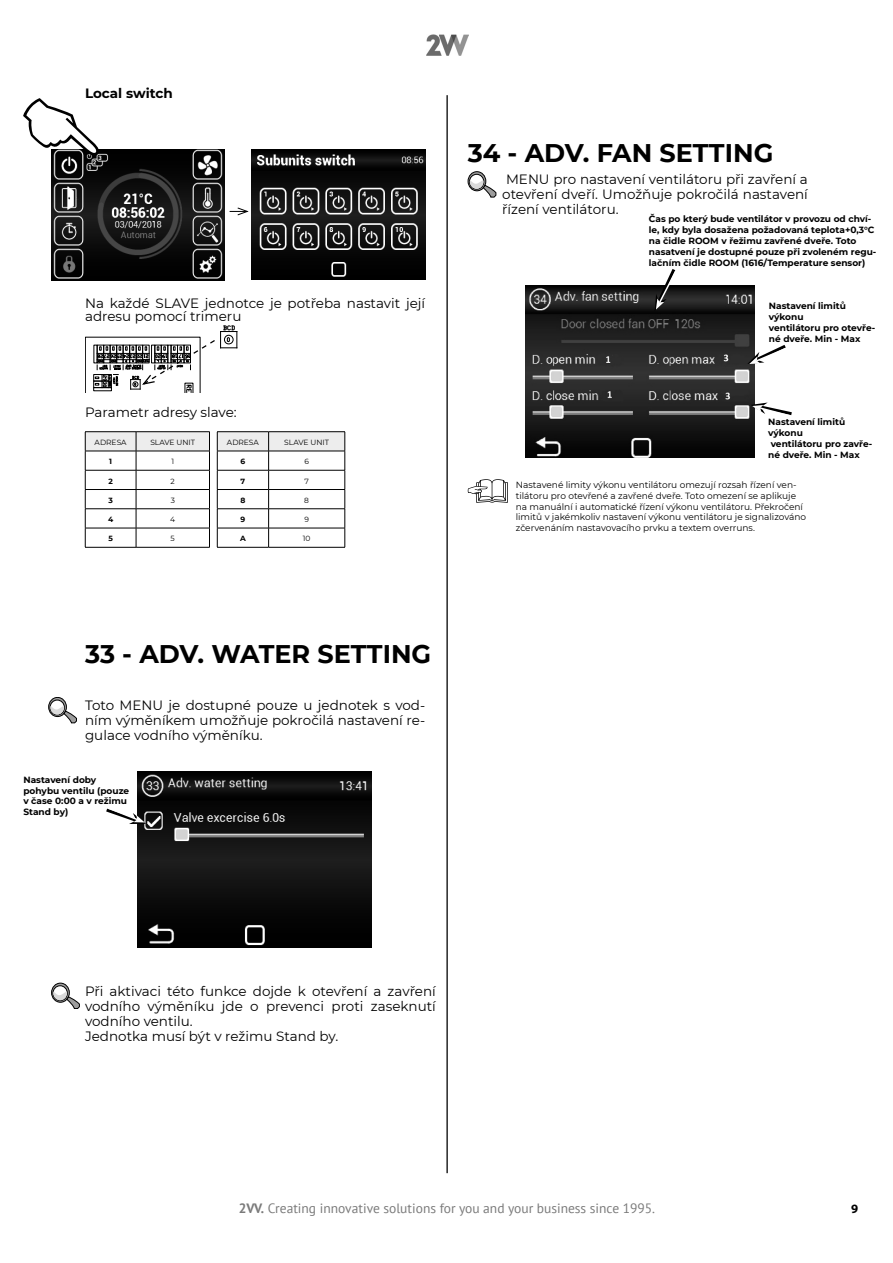
<style>
.page{position:relative;width:893px;height:1263px;background:#fff}
.page>*{position:absolute;margin:0;border:0;box-sizing:border-box;transform-origin:0 0}
.t1{font:700 25.5px "Montserrat";color:#000}
.t2{font:13.5px/15px "Montserrat";color:#000;text-align:justify}
.t3{font:13.5px "PT Sans";color:#7a7a7a}
.t4{font:700 13.5px "Montserrat";color:#000}
.t5{font:700 12.75px "Myriad Pro";color:#000}
.t6{font:700 9px/10.8px "Montserrat";color:#000}
.t7{font:9px/10.8px "Montserrat";color:#000}
.t8{font:7.5px "Montserrat";color:#000}
.t9{font:700 7.5px "Montserrat";color:#000}
.s1{font-weight:700}
</style>
<div class="page">
<img style="left:426px;top:34px;width:43px;height:21px">
<img style="left:526px;top:285px;width:229px;height:172px">
<img style="left:137px;top:772px;width:234px;height:175px">
<hr style="left:446px;top:95px;width:2px;height:1078px;background:#000">
<hr style="left:85px;top:431px;width:51px;height:1px;background:#000">
<hr style="left:136px;top:431px;width:74px;height:1px;background:#000">
<hr style="left:217px;top:431px;width:52px;height:1px;background:#000">
<hr style="left:269px;top:431px;width:76px;height:1px;background:#000">
<hr style="left:85px;top:547px;width:51px;height:1px;background:#000">
<hr style="left:136px;top:547px;width:74px;height:1px;background:#000">
<hr style="left:217px;top:547px;width:52px;height:1px;background:#000">
<hr style="left:269px;top:547px;width:76px;height:1px;background:#000">
<svg style="left:85px;top:432px;width:261px;height:115px"></svg>
<svg style="left:85px;top:325px;width:153px;height:68px"></svg>
<svg style="left:52px;top:983px;width:17px;height:19px"></svg>
<div style="left:51px;top:983px;width:19px;height:19px;border:1px solid #000;border-radius:50%"></div>
<svg style="left:53px;top:986px;width:14px;height:15px"></svg>
<div style="left:53px;top:985px;width:15px;height:16px;border:1px solid #000;border-radius:50%"></div>
<svg style="left:53px;top:989px;width:27px;height:20px"></svg>
<svg style="left:468px;top:172px;width:18px;height:19px"></svg>
<div style="left:468px;top:171px;width:18px;height:20px;border:1px solid #000;border-radius:50%"></div>
<svg style="left:469px;top:174px;width:15px;height:15px"></svg>
<div style="left:469px;top:174px;width:15px;height:15px;border:1px solid #000;border-radius:50%"></div>
<svg style="left:470px;top:178px;width:26px;height:19px"></svg>
<svg style="left:106px;top:806px;width:40px;height:18px"></svg>
<svg style="left:655px;top:269px;width:23px;height:42px"></svg>
<svg style="left:747px;top:342px;width:39px;height:22px"></svg>
<svg style="left:751px;top:403px;width:41px;height:15px"></svg>
<svg style="left:468px;top:479px;width:40px;height:24px"></svg>
<img style="left:51px;top:150px;width:174px;height:130px">
<svg style="left:23px;top:98px;width:76px;height:58px"></svg>
<svg style="left:230px;top:207px;width:19px;height:9px"></svg>
<img style="left:252px;top:150px;width:173px;height:130px">
<svg style="left:49px;top:697px;width:17px;height:19px"></svg>
<div style="left:48px;top:697px;width:19px;height:20px;border:1px solid #000;border-radius:50%"></div>
<div style="left:50px;top:700px;width:15px;height:15px;border:1px solid #000;border-radius:50%"></div>
<svg style="left:50px;top:703px;width:27px;height:20px"></svg>
<p class="t4" style="left:85px;top:84px;width:89px">Local switch</p>
<p class="t2" style="left:85px;top:296px;width:342px;line-height:13.5px">Na každé SLAVE jednotce je potřeba nastavit její adresu pomocí trimeru</p>
<p class="t2" style="left:85px;top:404px;width:153px">Parametr adresy slave:</p>
<p class="t8" style="left:95px;top:437px;width:34px">ADRESA</p>
<p class="t8" style="left:150px;top:437px;width:46px">SLAVE UNIT</p>
<p class="t8" style="left:227px;top:437px;width:34px">ADRESA</p>
<p class="t8" style="left:284px;top:437px;width:46px">SLAVE UNIT</p>
<p class="t9" style="left:109px;top:456px;width:4px">1</p>
<p class="t8" style="left:171px;top:456px;width:4px">1</p>
<p class="t9" style="left:241px;top:456px;width:6px">6</p>
<p class="t8" style="left:304px;top:456px;width:6px">6</p>
<p class="t9" style="left:108px;top:475px;width:6px">2</p>
<p class="t8" style="left:171px;top:476px;width:6px">2</p>
<p class="t9" style="left:241px;top:475px;width:6px">7</p>
<p class="t8" style="left:304px;top:476px;width:6px">7</p>
<p class="t9" style="left:108px;top:495px;width:6px">3</p>
<p class="t8" style="left:171px;top:495px;width:6px">3</p>
<p class="t9" style="left:240px;top:495px;width:6px">8</p>
<p class="t8" style="left:304px;top:495px;width:6px">8</p>
<p class="t9" style="left:108px;top:514px;width:7px">4</p>
<p class="t8" style="left:170px;top:514px;width:6px">4</p>
<p class="t9" style="left:241px;top:514px;width:6px">9</p>
<p class="t8" style="left:304px;top:514px;width:6px">9</p>
<p class="t9" style="left:108px;top:533px;width:6px">5</p>
<p class="t8" style="left:171px;top:533px;width:6px">5</p>
<p class="t9" style="left:240px;top:533px;width:7px">A</p>
<p class="t8" style="left:303px;top:533px;width:9px">10</p>
<h1 class="t1" style="left:468px;top:134px;width:307px">34 - ADV. FAN SETTING</h1>
<p class="t2" style="left:502px;top:172px;width:307px">MENU pro nastavení ventilátoru při zavření a otevření dveří. Umožňuje pokročilá nastavení řízení ventilátoru.</p>
<p class="t6" style="left:649px;top:213px;width:229px">Čas po který bude ventilátor v provozu od chví&shy;le, kdy byla dosažena požadovaná teplota+0,3°C na čidle ROOM v řežimu zavřené dveře. Toto nasatvení je dostupné pouze při zvoleném regu&shy;lačním čidle ROOM (1616/Temperature sensor)</p>
<p class="t6" style="left:769px;top:300px;width:108px">Nastavení limitů výkonu<br>ventilátoru pro otevře&shy;né dveře. Min - Max</p>
<p class="t6" style="left:768px;top:416px;width:106px">Nastavení limitů výkonu<br>ventilátoru pro zavře&shy;né dveře. Min - Max</p>
<p class="t7" style="left:516px;top:479px;width:292px">Nastavené limity výkonu ventilátoru omezují rozsah řízení ven&shy;tilátoru pro otevřené a zavřené dveře. Toto omezení se aplikuje na manuální i automatické řízení výkonu ventilátoru. Překročení limitů v jakémkoliv nastavení výkonu ventilátoru je signalizováno zčervenáním nastavovacího prvku a textem overruns.</p>
<h1 class="t1" style="left:85px;top:636px;width:348px">33 - ADV. WATER SETTING</h1>
<p class="t2" style="left:85px;top:697px;width:342px">Toto MENU je dostupné pouze u jednotek s vod&shy;ním výměníkem umožňuje pokročilá nastavení re&shy;gulace vodního výměníku.</p>
<p class="t6" style="left:23px;top:774px;width:107px">Nastavení doby pohybu ventilu (pouze v čase 0:00 a v režimu<br>Stand by)</p>
<p class="t2" style="left:85px;top:983px;width:352px;text-align:left">Při aktivaci této funkce dojde k otevření a zavření vodního výměníku jde o prevenci proti zaseknutí vodního ventilu.<br>Jednotka musí být v režimu Stand by.</p>
<p class="t3" style="left:239px;top:1200px;width:418px"><span class="s1">2VV.</span> Creating innovative solutions for you and your business since 1995.</p>
<p class="t5" style="left:851px;top:1200px;width:9px">9</p>
</div>
